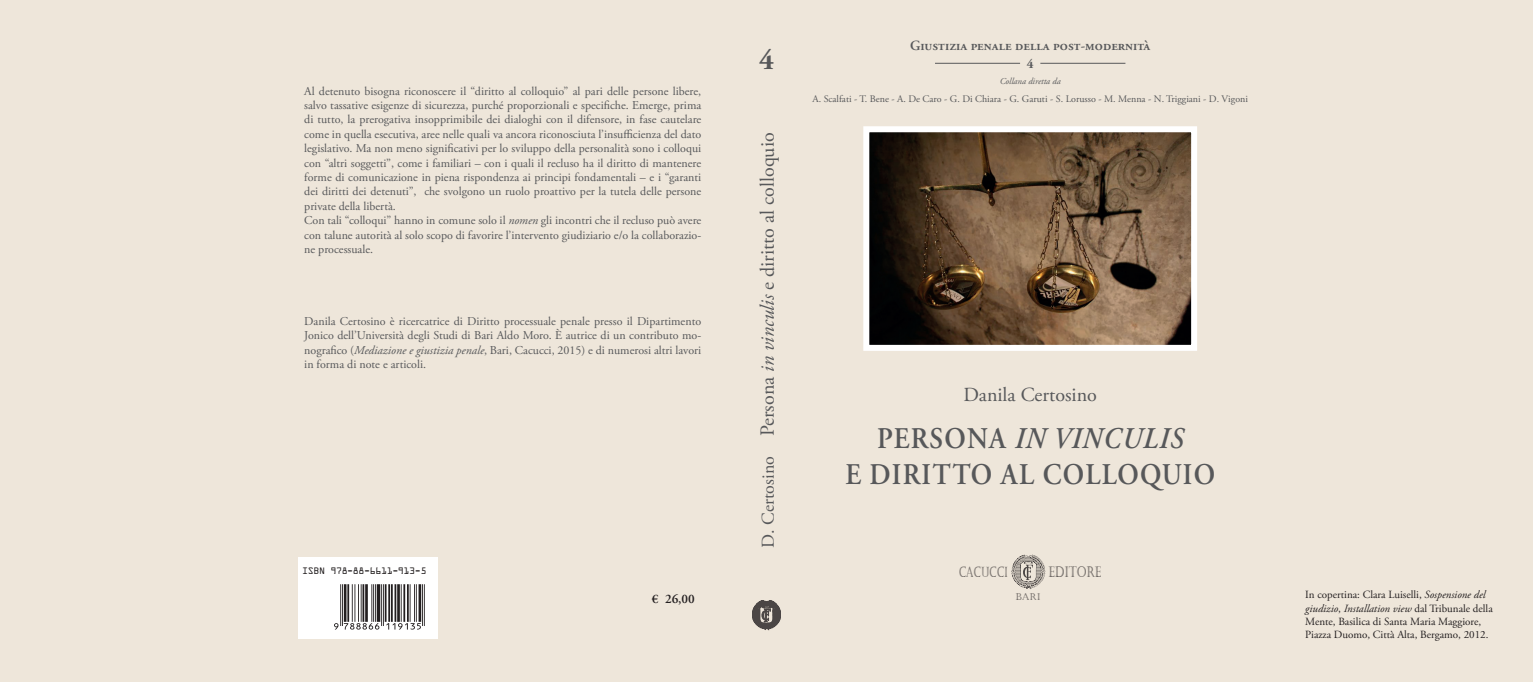
<style>
.page{position:relative;width:1533px;height:682px;background:#fff}
.page>*{position:absolute;margin:0;border:0;box-sizing:border-box;transform-origin:0 0}
.Normale{font:600 30px/36px "Adobe Garamond Pro";letter-spacing:.045em;color:#57585a;text-align:center;scale:.9 1}
._00_autore_volume{font:700 28.5px "Adobe Garamond Pro";color:#57585a}
.Normale-2{font:20px "Adobe Garamond Pro";color:#57585a}
._00_autore_volume-2{font:20px "Adobe Garamond Pro";color:#57585a}
.t1{font:15px "Castellar";color:#231f20;scale:.74 1}
.t2{font:14.4px "Castellar";color:#231f20;scale:.67 1}
._00_collana{font:600 14px "Adobe Garamond Pro";color:#57585a}
.t3{font:600 13px "Adobe Garamond Pro";color:#231f20}
._00_collana-2{font:700 13px "Adobe Garamond Pro";color:#57585a}
.t4{font:12px/14.4px "Adobe Garamond Pro";color:#57585a;text-align:justify}
.t5{font:11px/13.2px "Adobe Garamond Pro";color:#231f20}
.t6{font:10px "Adobe Garamond Pro";color:#57585a}
.t7{font:10px "OCRA Extended";letter-spacing:-.03em;color:#231f20}
.t8{font:9.5px "Castellar";color:#231f20}
.t9{font:italic 9px "Adobe Garamond Pro";color:#57585a}
.s1{font-style:italic}
.s2{font-size:18px}
</style>
<div class="page">
<div style="left:0;top:0;width:1532px;height:682px;background:#eee6da"></div>
<hr style="left:935px;top:63px;width:85px;height:1px;background:#57585a">
<hr style="left:1040px;top:63px;width:85px;height:1px;background:#57585a">
<img style="left:870px;top:133px;width:320px;height:211px">
<div style="left:863px;top:126px;width:334px;height:225px;border:6px solid #fff"></div>
<svg style="left:1011px;top:555px;width:34px;height:34px"></svg>
<svg style="left:752px;top:600px;width:29px;height:30px"></svg>
<div style="left:298px;top:557px;width:140px;height:81px;background:#fff"></div>
<svg style="left:334px;top:584px;width:91px;height:46px"></svg>
<p class="t4" style="left:304px;top:84px;width:398px">Al detenuto bisogna riconoscere il “diritto al colloquio” al pari delle persone libere, salvo tassative esigenze di sicurezza, purché proporzionali e specifiche. Emerge, prima di tutto, la prerogativa insopprimibile dei dialoghi con il difensore, in fase cautelare come in quella esecutiva, aree nelle quali va ancora riconosciuta l’insufficienza del dato legislativo. Ma non meno significativi per lo sviluppo della personalità sono i colloqui con “altri soggetti”, come i familiari – con i quali il recluso ha il diritto di mantenere forme di comunicazione in piena rispondenza ai principi fondamentali – e i “garanti dei diritti dei detenuti”, che svolgono un ruolo proattivo per la tutela delle persone private della libertà.</p>
<p class="t4" style="left:304px;top:214px;width:398px">Con tali “colloqui” hanno in comune solo il <span class="s1">nomen</span> gli incontri che il recluso può avere con talune autorità al solo scopo di favorire l’intervento giudiziario e/o la collaborazio&shy;ne processuale.</p>
<p class="t4" style="left:304px;top:314px;width:398px">Danila Certosino è ricercatrice di Diritto processuale penale presso il Dipartimento Jonico dell’Università degli Studi di Bari Aldo Moro. È autrice di un contributo mo&shy;nografico (<span class="s1">Mediazione e giustizia penale</span>, Bari, Cacucci, 2015) e di numerosi altri lavori in forma di note e articoli.</p>
<p class="t7" style="left:302px;top:566px;width:126px">ISBN 978-88-6611-913-5</p>
<p class="t3" style="left:652px;top:591px;width:45px">€ 26,00</p>
<p class="_00_autore_volume" style="left:759px;top:44px;width:16px">4</p>
<p class="Normale-2" style="left:755px;top:548px;width:417px;rotate:-90deg"><span class="s2">D. Certosino</span> Persona <span class="s1">in vinculis</span> e diritto al colloquio</p>
<p class="_00_collana" style="left:910px;top:37px;width:242px">Giustizia penale della post-modernità</p>
<p class="_00_collana-2" style="left:1026px;top:56px;width:8px">4</p>
<p class="t9" style="left:999px;top:76px;width:63px">Collana diretta da</p>
<p class="t6" style="left:812px;top:93px;width:437px">A. Scalfati - T. Bene - A. De Caro - G. Di Chiara - G. Garuti - S. Lorusso - M. Menna - N. Triggiani - D. Vigoni</p>
<p class="_00_autore_volume-2" style="left:963px;top:383px;width:135px">Danila Certosino</p>
<p class="Normale" style="left:845px;top:421px;width:412px">PERSONA <span class="s1">IN VINCULIS<br></span>E DIRITTO AL COLLOQUIO</p>
<p class="t2" style="left:958px;top:563px;width:75px">CACUCCI</p>
<p class="t1" style="left:1048px;top:563px;width:73px">EDITORE</p>
<p class="t8" style="left:1015px;top:591px;width:27px">BARI</p>
<p class="t5" style="left:1305px;top:589px;width:189px">In copertina: Clara Luiselli, <span class="s1">Sospensione del giudizio</span>, <span class="s1">Installation view</span> dal Tribunale della Mente, Basilica di Santa Maria Maggiore, Piazza Duomo, Città Alta, Bergamo, 2012.</p>
</div>
